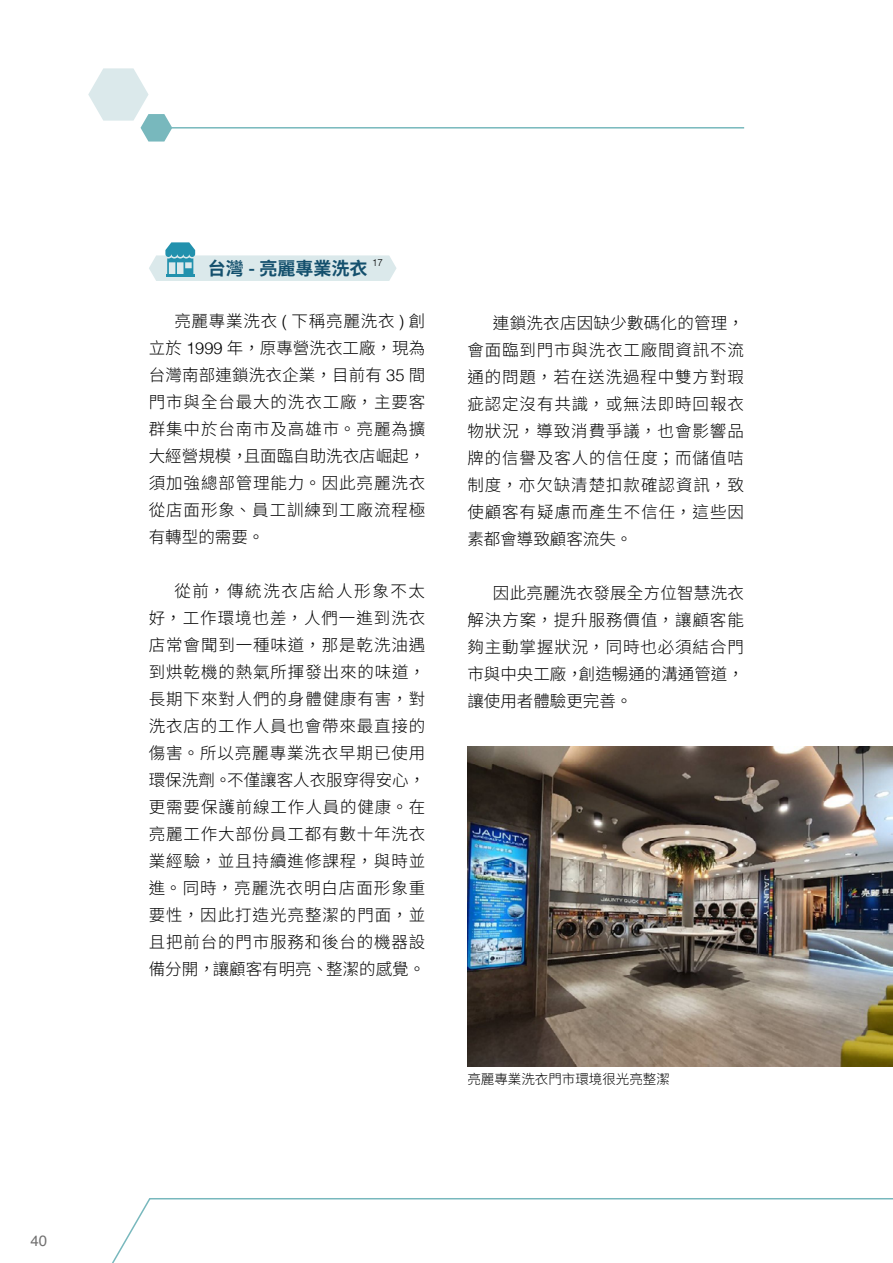
<style>
.page{position:relative;width:893px;height:1263px;background:#fff}
.page>*{position:absolute;margin:0;border:0;box-sizing:border-box;transform-origin:0 0}
.t1{font:700 18px "Source Han Sans HK";color:#14506d}
.t2{font:300 16.5px/27px "Source Han Sans HK";letter-spacing:.055em;color:#000;text-align:justify}
.t3{font:15px "Helvetica";color:#727171}
.t4{font:300 13.5px "Source Han Sans HK";color:#000}
.t5{font:300 9.6px "Helvetica";color:#000}
.s1{font-family:"Helvetica"}
</style>
<div class="page">
<svg style="left:88px;top:68px;width:84px;height:74px"></svg>
<hr style="left:156px;top:127px;width:588px;height:2px;background:#78b8bd">
<svg style="left:112px;top:1198px;width:781px;height:65px"></svg>
<img style="left:468px;top:747px;width:425px;height:319px">
<svg style="left:149px;top:242px;width:248px;height:39px"></svg>
<hr style="left:166px;top:274px;width:29px;height:2px;background:#2291ad">
<p class="t3" style="left:30px;top:1229px;width:18px">40</p>
<p class="t1" style="left:208px;top:258px;width:161px">台灣 - 亮麗專業洗衣</p>
<p class="t5" style="left:372px;top:254px;width:12px">17</p>
<p class="t2" style="left:149px;top:308px;width:278px;text-indent:26px">亮麗專業洗衣 <span class="s1">(</span> 下稱亮麗洗衣 <span class="s1">)</span> 創立於 <span class="s1">1999</span> 年，原專營洗衣工廠，現為台灣南部連鎖洗衣企業，目前有 <span class="s1">35</span> 間門市與全台最大的洗衣工廠，主要客群集中於台南市及高雄市。亮麗為擴大經營規模，且面臨自助洗衣店崛起，須加強總部管理能力。因此亮麗洗衣從店面形象、員工訓練到工廠流程極有轉型的需要。</p>
<p class="t2" style="left:149px;top:578px;width:278px;text-indent:26px">從前，傳統洗衣店給人形象不太好，工作環境也差，人們一進到洗衣店常會聞到一種味道，那是乾洗油遇到烘乾機的熱氣所揮發出來的味道，長期下來對人們的身體健康有害，對洗衣店的工作人員也會帶來最直接的傷害。所以亮麗專業洗衣早期已使用環保洗劑。不僅讓客人衣服穿得安心，更需要保護前線工作人員的健康。在亮麗工作大部份員工都有數十年洗衣業經驗，並且持續進修課程，與時並進。同時，亮麗洗衣明白店面形象重要性，因此打造光亮整潔的門面，並且把前台的門市服務和後台的機器設備分開，讓顧客有明亮、整潔的感覺。</p>
<p class="t2" style="left:467px;top:310px;width:278px;text-indent:26px">連鎖洗衣店因缺少數碼化的管理，會面臨到門市與洗衣工廠間資訊不流通的問題，若在送洗過程中雙方對瑕疵認定沒有共識，或無法即時回報衣物狀況，導致消費爭議，也會影響品牌的信譽及客人的信任度；而儲值咭制度，亦欠缺清楚扣款確認資訊，致使顧客有疑慮而產生不信任，這些因素都會導致顧客流失。</p>
<p class="t2" style="left:467px;top:580px;width:278px;text-indent:26px">因此亮麗洗衣發展全方位智慧洗衣解決方案，提升服務價值，讓顧客能夠主動掌握狀況，同時也必須結合門市與中央工廠，創造暢通的溝通管道，讓使用者體驗更完善。</p>
<p class="t4" style="left:467px;top:1071px;width:204px">亮麗專業洗衣門市環境很光亮整潔</p>
</div>
